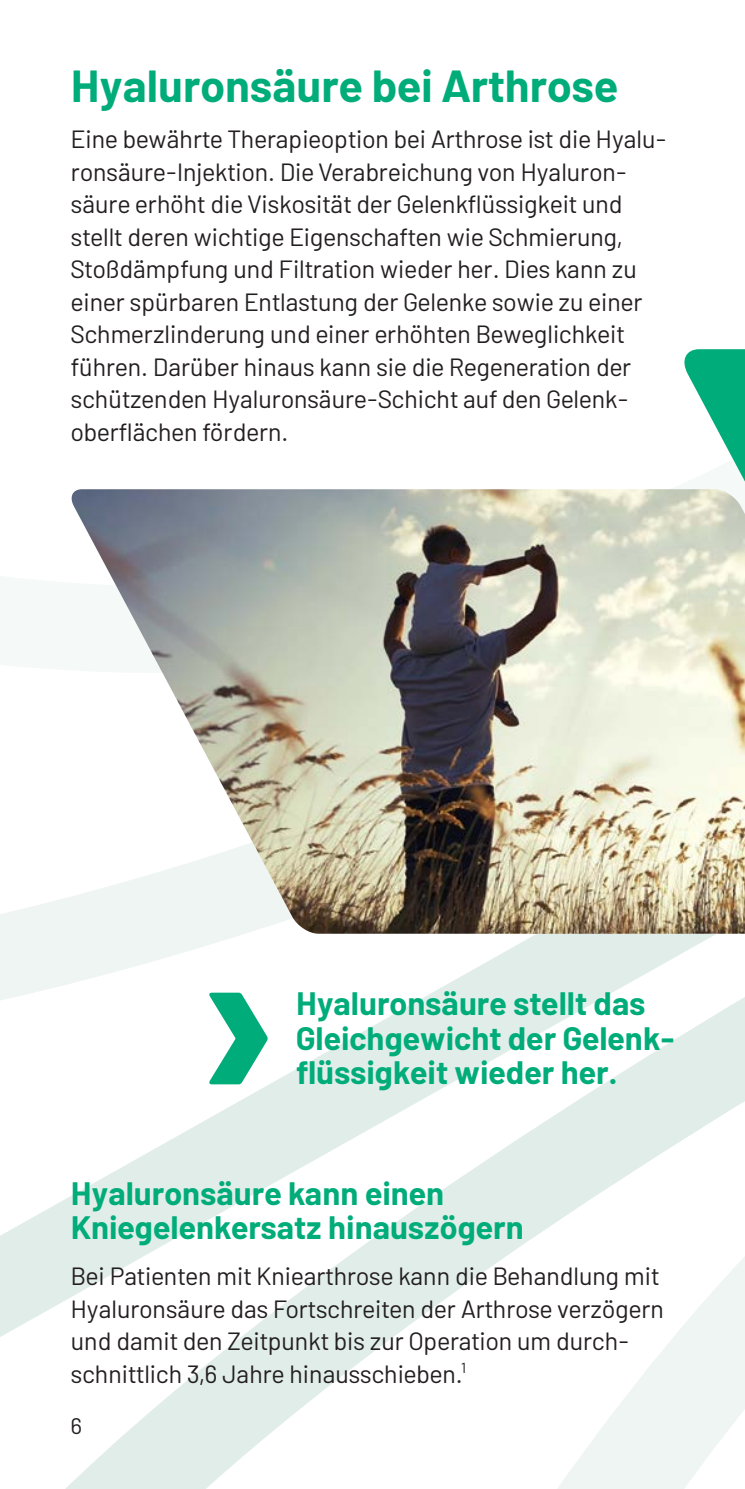
<style>
.page{position:relative;width:745px;height:1489px;background:#fff}
.page>*{position:absolute;margin:0;border:0;box-sizing:border-box;transform-origin:0 0}
.t1{font:700 45px "Barlow";color:#00ac79}
.t2{font:700 32.5px/34.5px "Barlow";color:#00ac79}
.t3{font:25px/32.5px "Barlow";color:#231f20}
.t4{font:22.5px "Barlow";color:#231f20}
</style>
<div class="page">
<svg style="left:0;top:897px;width:744px;height:591px"></svg>
<svg style="left:684px;top:349px;width:60px;height:131px"></svg>
<img style="left:69px;top:489px;width:675px;height:444px">
<svg style="left:208px;top:992px;width:60px;height:92px"></svg>
<h1 class="t1" style="left:71px;top:53px;width:548px">Hyaluronsäure bei Arthrose</h1>
<p class="t3" style="left:71px;top:121px;width:597px">Eine bewährte Therapieoption bei Arthrose ist die Hyalu&shy;ronsäure-Injektion. Die Verabreichung von Hyaluron&shy;säure erhöht die Viskosität der Gelenkflüssigkeit und stellt deren wichtige Eigenschaften wie Schmierung, Stoßdämpfung und Filtration wieder her. Dies kann zu einer spürbaren Entlastung der Gelenke sowie zu einer Schmerzlinderung und einer erhöhten Beweglichkeit führen. Darüber hinaus kann sie die Regeneration der schützenden Hyaluronsäure-Schicht auf den Gelenk&shy;oberflächen fördern.</p>
<h2 class="t2" style="left:296px;top:983px;width:380px">Hyaluronsäure stellt das<br>Gleichgewicht der Gelenk&shy;flüssigkeit wieder her.</h2>
<h2 class="t2" style="left:71px;top:1173px;width:454px">Hyaluronsäure kann einen<br>Kniegelenkersatz hinauszögern</h2>
<p class="t3" style="left:71px;top:1257px;width:594px">Bei Patienten mit Kniearthrose kann die Behandlung mit Hyaluronsäure das Fortschreiten der Arthrose verzögern und damit den Zeitpunkt bis zur Operation um durch&shy;schnittlich 3,6 Jahre hinausschieben.<sup>1</sup></p>
<p class="t4" style="left:71px;top:1409px;width:13px">6</p>
</div>
